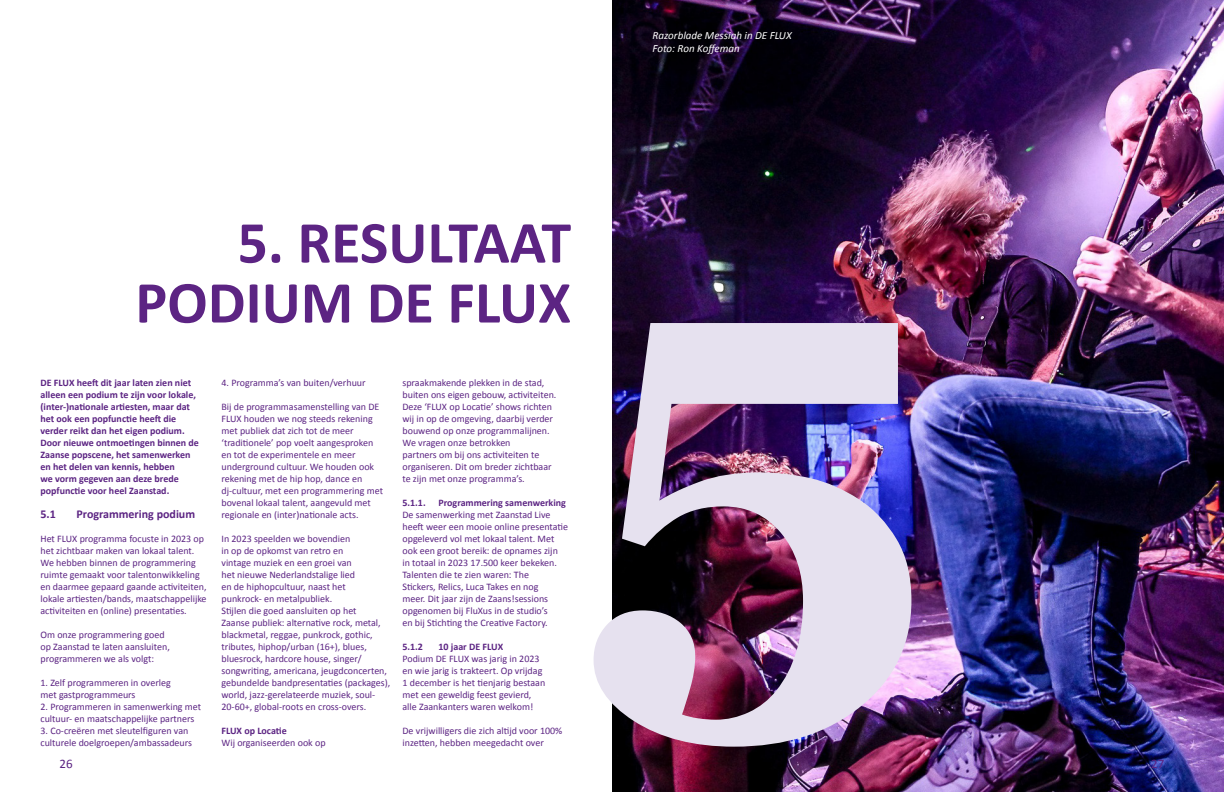
<style>
.page{position:relative;width:1224px;height:792px;background:#fff}
.page>*{position:absolute;margin:0;border:0;box-sizing:border-box;transform-origin:0 0}
.Body_-_kop_3{font:700 600px "Georgia";color:#e6e1ef}
.Body_-_kop_1{font:700 60px/60px "Calibri";color:#5c2483;text-align:right}
.t1{font:13px "Calibri";color:#5c2483}
.Body_-_kop_2{font:700 12px "Calibri";color:#5c2483}
.Body_-_regular{font:italic 11px/13.2px "Calibri";color:#fff}
.Body_-_regular-2{font:10px/12px "Calibri";color:#5c2483}
.Body_-_regular-3{font:700 10px/12px "Calibri";color:#5c2483}
.Body_-_kop_3-2{font:700 10px "Calibri";color:#5c2483}
</style>
<div class="page">
<img style="left:612px;top:0;width:612px;height:792px">
<p class="Body_-_regular" style="left:652px;top:28px;width:141px">Razorblade Messiah in DE FLUX<br>Foto: Ron Koffeman</p>
<p class="Body_-_kop_1" style="left:135px;top:211px;width:437px">5. RESULTAAT<br>PODIUM DE FLUX</p>
<p class="Body_-_regular-3" style="left:40px;top:376px;width:160px">DE FLUX heeft dit jaar laten zien niet alleen een podium te zijn voor lokale, (inter-)nationale artiesten, maar dat het ook een popfunctie heeft die verder reikt dan het eigen podium.<br>Door nieuwe ontmoetingen binnen de Zaanse popscene, het samenwerken en het delen van kennis, hebben<br>we vorm gegeven aan deze brede popfunctie voor heel Zaanstad.</p>
<p class="Body_-_kop_2" style="left:40px;top:505px;width:17px">5.1</p>
<p class="Body_-_kop_2" style="left:76px;top:505px;width:120px">Programmering podium</p>
<p class="Body_-_regular-2" style="left:40px;top:532px;width:168px">Het FLUX programma focuste in 2023 op het zichtbaar maken van lokaal talent.<br>We hebben binnen de programmering ruimte gemaakt voor talentonwikkeling en daarmee gepaard gaande activiteiten, lokale artiesten/bands, maatschappelijke activiteiten en (online) presentaties.</p>
<p class="Body_-_regular-2" style="left:40px;top:628px;width:131px">Om onze programmering goed op Zaanstad te laten aansluiten, programmeren we als volgt:</p>
<p class="Body_-_regular-2" style="left:40px;top:676px;width:132px">1. Zelf programmeren in overleg met gastprogrammeurs</p>
<p class="Body_-_regular-2" style="left:40px;top:700px;width:162px">2. Programmeren in samenwerking met cultuur- en maatschappelijke partners</p>
<p class="Body_-_regular-2" style="left:40px;top:724px;width:153px">3. Co-creëren met sleutelfiguren van culturele doelgroepen/ambassadeurs</p>
<h3 class="t1" style="left:60px;top:754px;width:15px">26</h3>
<p class="Body_-_regular-2" style="left:222px;top:376px;width:146px">4. Programma’s van buiten/verhuur</p>
<p class="Body_-_regular-2" style="left:222px;top:400px;width:163px">Bij de programmasamenstelling van DE FLUX houden we nog steeds rekening met publiek dat zich tot de meer ‘traditionele’ pop voelt aangesproken en tot de experimentele en meer underground cultuur. We houden ook rekening met de hip hop, dance en dj-cultuur, met een programmering met bovenal lokaal talent, aangevuld met regionale en (inter)nationale acts.</p>
<p class="Body_-_regular-2" style="left:222px;top:532px;width:135px">In 2023 speelden we bovendien in op de opkomst van retro en vintage muziek en een groei van het nieuwe Nederlandstalige lied en de hiphopcultuur, naast het punkrock- en metalpubliek.</p>
<p class="Body_-_regular-2" style="left:222px;top:604px;width:167px">Stijlen die goed aansluiten op het Zaanse publiek: alternative rock, metal, blackmetal, reggae, punkrock, gothic, tributes, hiphop/urban (16+), blues, bluesrock, hardcore house, singer/ songwriting, americana, jeugdconcerten,</p>
<p class="Body_-_regular-2" style="left:222px;top:676px;width:170px">gebundelde bandpresentaties (packages), world, jazz-gerelateerde muziek, soul-<br>20-60+, global-roots en cross-overs.</p>
<p class="Body_-_regular-3" style="left:222px;top:724px;width:67px">FLUX op Locatie</p>
<p class="Body_-_regular-2" style="left:222px;top:736px;width:106px">Wij organiseerden ook op</p>
<p class="Body_-_regular-2" style="left:402px;top:376px;width:155px">spraakmakende plekken in de stad, buiten ons eigen gebouw, activiteiten.<br>Deze ‘FLUX op Locatie’ shows richten wij in op de omgeving, daarbij verder bouwend op onze programmalijnen.<br>We vragen onze betrokken<br>partners om bij ons activiteiten te organiseren. Dit om breder zichtbaar te zijn met onze programma’s.</p>
<p class="Body_-_kop_3-2" style="left:402px;top:495px;width:25px">5.1.1.</p>
<p class="Body_-_kop_3-2" style="left:438px;top:495px;width:129px">Programmering samenwerking</p>
<p class="Body_-_regular-2" style="left:402px;top:508px;width:167px">De samenwerking met Zaanstad Live heeft weer een mooie online presentatie opgeleverd vol met lokaal talent. Met ook een groot bereik: de opnames zijn<br>in totaal in 2023 17.500 keer bekeken.</p>
<p class="Body_-_regular-2" style="left:402px;top:568px;width:147px">Talenten die te zien waren: The Stickers, Relics, Luca Takes en nog meer. Dit jaar zijn de Zaans!sessions opgenomen bij FluXus in de studio’s en bij Stichting the Creative Factory.</p>
<p class="Body_-_kop_3-2" style="left:402px;top:639px;width:22px">5.1.2</p>
<p class="Body_-_kop_3-2" style="left:438px;top:639px;width:66px">10 jaar DE FLUX</p>
<p class="Body_-_regular-2" style="left:402px;top:652px;width:144px">Podium DE FLUX was jarig in 2023 en wie jarig is trakteert. Op vrijdag 1 december is het tienjarig bestaan met een geweldig feest gevierd, alle Zaankanters waren welkom!</p>
<p class="Body_-_regular-2" style="left:402px;top:724px;width:161px">De vrijwilligers die zich altijd voor 100% inzetten, hebben meegedacht over</p>
<p class="Body_-_kop_3" style="left:577px;top:-21px;width:361px">5</p>
<h3 class="t1" style="left:1151px;top:754px;width:15px">27</h3>
</div>
